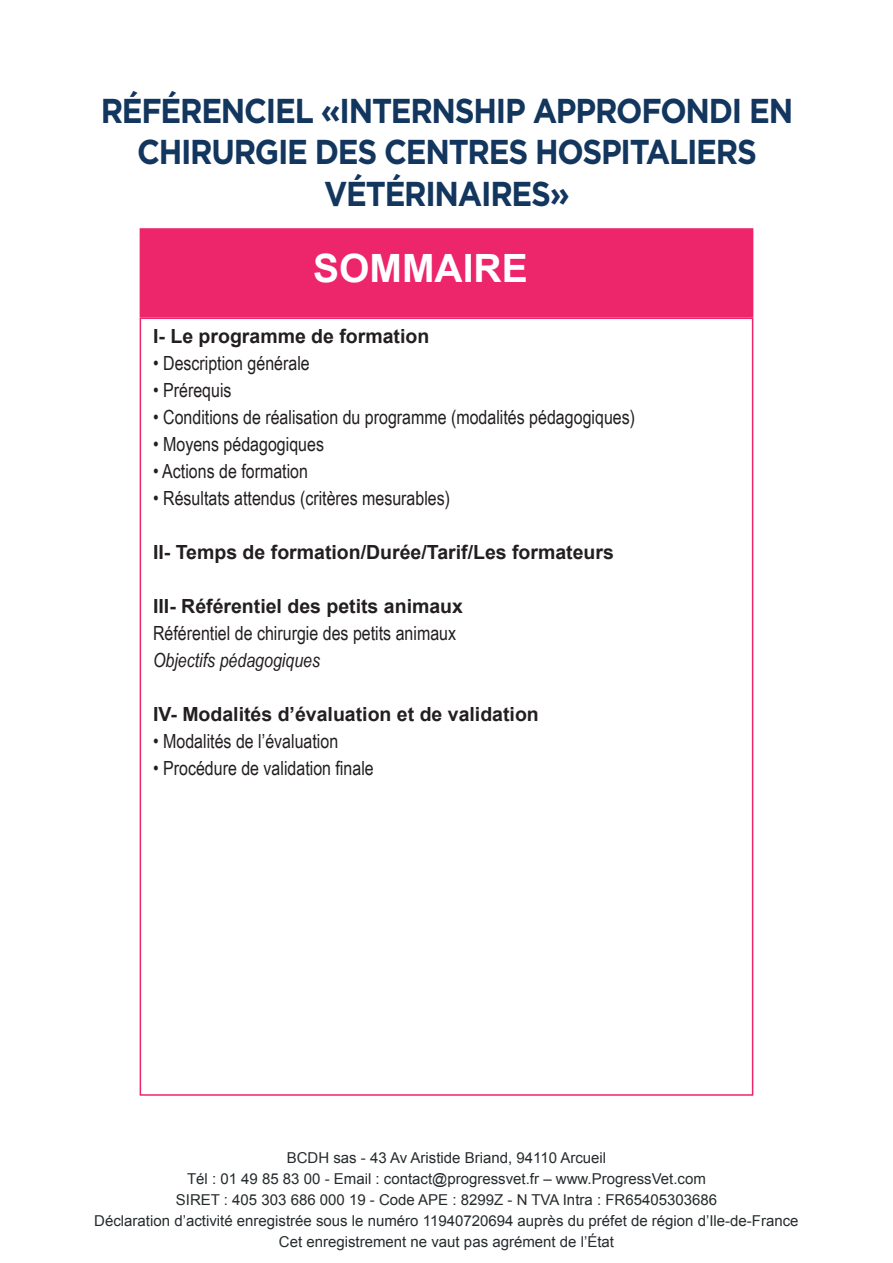
<style>
.page{position:relative;width:893px;height:1263px;background:#fff}
.page>*{position:absolute;margin:0;border:0;box-sizing:border-box;transform-origin:0 0}
.t1{font:700 39px "Arial";color:#fff}
.t2{font:700 34.5px "Gotham";letter-spacing:-.04em;color:#13365e;scale:.9 1}
.t3{font:19.5px "Arial Narrow";color:#231f20}
.t4{font:700 19.5px "Arial";color:#231f20}
.t5{font:italic 19.5px "Arial Narrow";color:#231f20}
.t6{font:15px "Arial";color:#262b2d}
</style>
<div class="page">
<div style="left:140px;top:228px;width:613px;height:89px;background:#ed256b;border:2px solid #ed256b"></div>
<p class="t2" style="left:101px;top:91px;width:771px">RÉFÉRENCIEL «INTERNSHIP APPROFONDI EN</p>
<p class="t2" style="left:137px;top:132px;width:690px">CHIRURGIE DES CENTRES HOSPITALIERS</p>
<p class="t2" style="left:324px;top:174px;width:274px">VÉTÉRINAIRES»</p>
<p class="t1" style="left:313px;top:242px;width:216px">SOMMAIRE</p>
<p class="t4" style="left:153px;top:323px;width:278px">I- Le programme de formation</p>
<p class="t3" style="left:153px;top:349px;width:158px">• Description générale</p>
<p class="t3" style="left:153px;top:376px;width:80px">• Prérequis</p>
<p class="t3" style="left:153px;top:403px;width:483px">• Conditions de réalisation du programme (modalités pédagogiques)</p>
<p class="t3" style="left:153px;top:430px;width:172px">• Moyens pédagogiques</p>
<p class="t3" style="left:153px;top:457px;width:156px">• Actions de formation</p>
<p class="t3" style="left:153px;top:484px;width:299px">• Résultats attendus (critères mesurables)</p>
<p class="t4" style="left:153px;top:539px;width:462px">II- Temps de formation/Durée/Tarif/Les formateurs</p>
<p class="t4" style="left:153px;top:593px;width:311px">III- Référentiel des petits animaux</p>
<p class="t3" style="left:153px;top:619px;width:305px">Référentiel de chirurgie des petits animaux</p>
<p class="t5" style="left:153px;top:647px;width:169px">Objectifs pédagogiques</p>
<p class="t4" style="left:153px;top:701px;width:387px">IV- Modalités d’évaluation et de validation</p>
<p class="t3" style="left:153px;top:727px;width:187px">• Modalités de l’évaluation</p>
<p class="t3" style="left:153px;top:754px;width:222px">• Procédure de validation finale</p>
<p class="t6" style="left:287px;top:1148px;width:321px">BCDH sas - 43 Av Aristide Briand, 94110 Arcueil</p>
<p class="t6" style="left:187px;top:1169px;width:520px">Tél : 01 49 85 83 00 - Email : contact@progressvet.fr – www.ProgressVet.com</p>
<p class="t6" style="left:176px;top:1190px;width:543px">SIRET : 405 303 686 000 19 - Code APE : 8299Z - N TVA Intra : FR65405303686</p>
<p class="t6" style="left:94px;top:1211px;width:706px">Déclaration d’activité enregistrée sous le numéro 11940720694 auprès du préfet de région d’Ile-de-France</p>
<p class="t6" style="left:279px;top:1232px;width:337px">Cet enregistrement ne vaut pas agrément de l’État</p>
</div>
